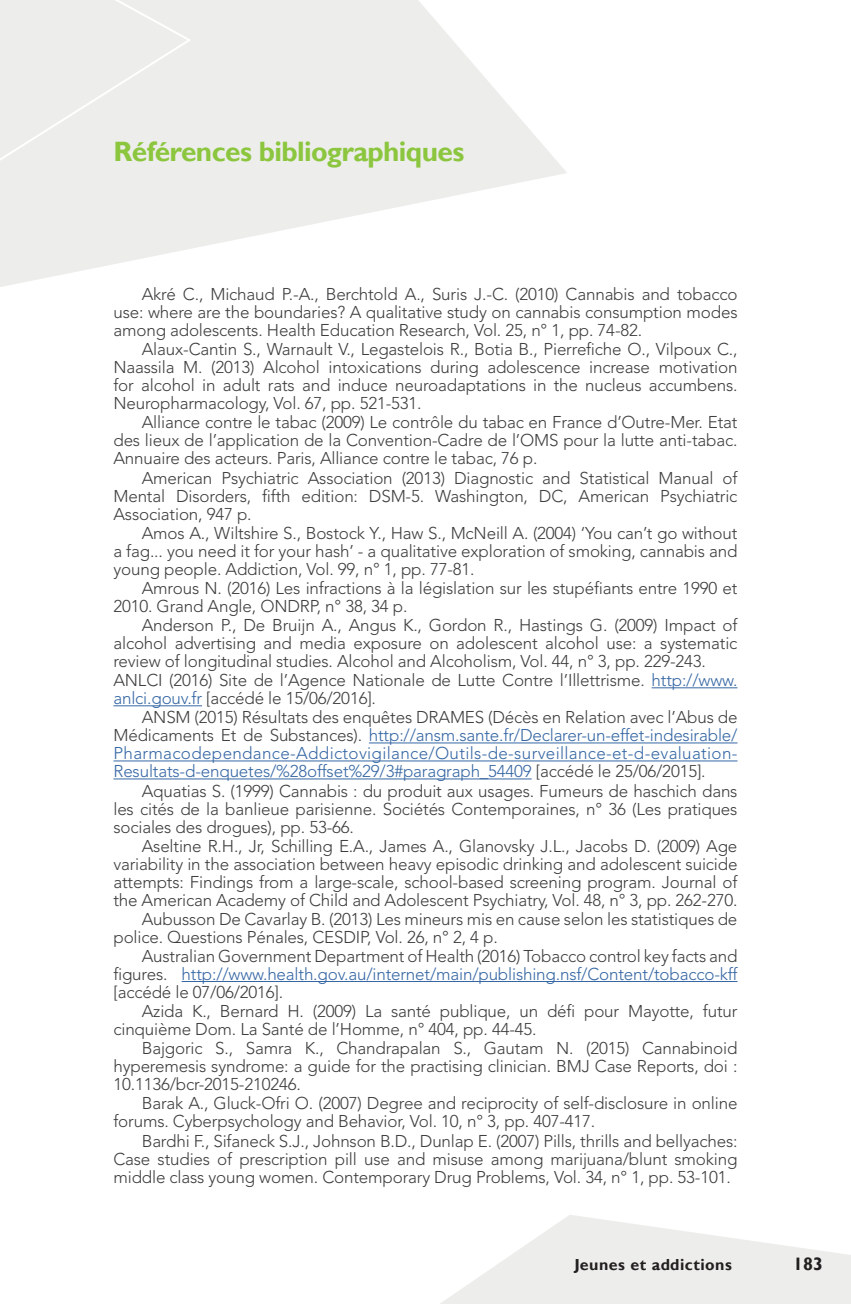
<style>
.page{position:relative;width:851px;height:1304px;background:#fff}
.page>*{position:absolute;margin:0;border:0;box-sizing:border-box;transform-origin:0 0}
.t1{font:700 28px "Gill Sans";letter-spacing:-.02em;color:#8bc63e}
.t2{font:700 18px "Gill Sans";color:#231f20}
.t3{font:300 17px/18px "Avenir LT Std";letter-spacing:-.01em;color:#3e3e3f;text-align:justify}
.t4{font:300 17px/18px "Avenir LT Std";letter-spacing:-.01em;color:#3667a4;text-align:justify}
.t5{font:700 16px "Gill Sans";letter-spacing:.03em;color:#231f20}
.s1{color:#3667a4}
.s2{color:#3e3e3f}
</style>
<div class="page">
<svg style="left:440px;top:1215px;width:410px;height:89px"></svg>
<svg style="left:0;top:0;width:567px;height:287px;fill:#ededeb"></svg>
<div style="left:0;top:0;width:193px;height:182px;background:#ededeb"></div>
<hr style="left:651px;top:687px;width:86px;height:1px;background:#3667a4">
<hr style="left:113px;top:705px;width:89px;height:1px;background:#3667a4">
<hr style="left:369px;top:742px;width:368px;height:1px;background:#3667a4">
<hr style="left:113px;top:760px;width:624px;height:1px;background:#3667a4">
<hr style="left:113px;top:778px;width:418px;height:1px;background:#3667a4">
<hr style="left:182px;top:981px;width:555px;height:1px;background:#3667a4">
<h1 class="t1" style="left:113px;top:135px;width:352px">Références bibliographiques</h1>
<p class="t3" style="left:113px;top:285px;width:625px;text-indent:28px">Akré C., Michaud P.-A., Berchtold A., Suris J.-C. (2010) Cannabis and tobacco use: where are the boundaries? A qualitative study on cannabis consumption modes among adolescents. Health Education Research, Vol. 25, n° 1, pp. 74-82.</p>
<p class="t3" style="left:113px;top:341px;width:625px;text-indent:28px">Alaux-Cantin S., Warnault V., Legastelois R., Botia B., Pierrefiche O., Vilpoux C., Naassila M. (2013) Alcohol intoxications during adolescence increase motivation for alcohol in adult rats and induce neuroadaptations in the nucleus accumbens.<br>Neuropharmacology, Vol. 67, pp. 521-531.</p>
<p class="t3" style="left:113px;top:414px;width:625px;text-indent:28px">Alliance contre le tabac (2009) Le contrôle du tabac en France d’Outre-Mer. Etat des lieux de l’application de la Convention-Cadre de l’OMS pour la lutte anti-tabac.<br>Annuaire des acteurs. Paris, Alliance contre le tabac, 76 p.</p>
<p class="t3" style="left:113px;top:469px;width:625px;text-indent:28px">American Psychiatric Association (2013) Diagnostic and Statistical Manual of Mental Disorders, fifth edition: DSM-5. Washington, DC, American Psychiatric Association, 947 p.</p>
<p class="t3" style="left:113px;top:524px;width:625px;text-indent:28px">Amos A., Wiltshire S., Bostock Y., Haw S., McNeill A. (2004) ‘You can’t go without a fag... you need it for your hash’ - a qualitative exploration of smoking, cannabis and young people. Addiction, Vol. 99, n° 1, pp. 77-81.</p>
<p class="t3" style="left:113px;top:579px;width:625px;text-indent:28px">Amrous N. (2016) Les infractions à la législation sur les stupéfiants entre 1990 et<br>2010. Grand Angle, ONDRP, n° 38, 34 p.</p>
<p class="t3" style="left:113px;top:616px;width:625px;text-align:left;text-indent:28px">Anderson P., De Bruijn A., Angus K., Gordon R., Hastings G. (2009) Impact of alcohol advertising and media exposure on adolescent alcohol use: a systematic review of longitudinal studies. Alcohol and Alcoholism, Vol. 44, n° 3, pp. 229-243.<br>ANLCI (2016) Site de l’Agence Nationale de Lutte Contre l’Illettrisme. <span class="s1">http://www. anlci.gouv.fr</span> [accédé le 15/06/2016].</p>
<p class="t4" style="left:113px;top:709px;width:625px;text-indent:28px"><span class="s2">ANSM (2015) Résultats des enquêtes DRAMES (Décès en Relation avec l’Abus de Médicaments Et de Substances).</span> http://ansm.sante.fr/Declarer-un-effet-indesirable/ Pharmacodependance-Addictovigilance/Outils-de-surveillance-et-d-evaluation-Resultats-d-enquetes/%28offset%29/3#paragraph_54409 <span class="s2">[accédé le 25/06/2015].</span></p>
<p class="t3" style="left:113px;top:782px;width:625px;text-indent:28px">Aquatias S. (1999) Cannabis : du produit aux usages. Fumeurs de haschich dans les cités de la banlieue parisienne. Sociétés Contemporaines, n° 36 (Les pratiques sociales des drogues), pp. 53-66.</p>
<p class="t3" style="left:142px;top:837px;width:597px">Aseltine R.H., Jr, Schilling E.A., James A., Glanovsky J.L., Jacobs D. (2009) Age</p>
<p class="t3" style="left:113px;top:855px;width:625px">variability in the association between heavy episodic drinking and adolescent suicide</p>
<p class="t3" style="left:113px;top:873px;width:625px">attempts: Findings from a large-scale, school-based screening program. Journal of</p>
<p class="t3" style="left:113px;top:891px;width:625px">the American Academy of Child and Adolescent Psychiatry, Vol. 48, n° 3, pp. 262-270.</p>
<p class="t3" style="left:142px;top:910px;width:597px">Aubusson De Cavarlay B. (2013) Les mineurs mis en cause selon les statistiques de</p>
<p class="t3" style="left:113px;top:928px;width:386px">police. Questions Pénales, CESDIP, Vol. 26, n° 2, 4 p.</p>
<p class="t3" style="left:142px;top:947px;width:597px">Australian Government Department of Health (2016) Tobacco control key facts and</p>
<p class="t4" style="left:113px;top:965px;width:625px"><span class="s2">figures.</span> http://www.health.gov.au/internet/main/publishing.nsf/Content/tobacco-kff</p>
<p class="t3" style="left:113px;top:983px;width:171px">[accédé le 07/06/2016].</p>
<p class="t3" style="left:142px;top:1002px;width:597px">Azida K., Bernard H. (2009) La santé publique, un défi pour Mayotte, futur</p>
<p class="t3" style="left:113px;top:1020px;width:424px">cinquième Dom. La Santé de l’Homme, n° 404, pp. 44-45.</p>
<p class="t3" style="left:142px;top:1039px;width:597px">Bajgoric S., Samra K., Chandrapalan S., Gautam N. (2015) Cannabinoid</p>
<p class="t3" style="left:113px;top:1057px;width:625px">hyperemesis syndrome: a guide for the practising clinician. BMJ Case Reports, doi :</p>
<p class="t3" style="left:113px;top:1075px;width:189px">10.1136/bcr-2015-210246.</p>
<p class="t3" style="left:142px;top:1095px;width:597px">Barak A., Gluck-Ofri O. (2007) Degree and reciprocity of self-disclosure in online</p>
<p class="t3" style="left:113px;top:1113px;width:483px">forums. Cyberpsychology and Behavior, Vol. 10, n° 3, pp. 407-417.</p>
<p class="t3" style="left:142px;top:1132px;width:597px">Bardhi F., Sifaneck S.J., Johnson B.D., Dunlap E. (2007) Pills, thrills and bellyaches:</p>
<p class="t3" style="left:113px;top:1150px;width:625px">Case studies of prescription pill use and misuse among marijuana/blunt smoking</p>
<p class="t3" style="left:113px;top:1168px;width:618px">middle class young women. Contemporary Drug Problems, Vol. 34, n° 1, pp. 53-101.</p>
<p class="t5" style="left:574px;top:1255px;width:159px">Jeunes et addictions</p>
<p class="t2" style="left:793px;top:1253px;width:31px">183</p>
</div>
